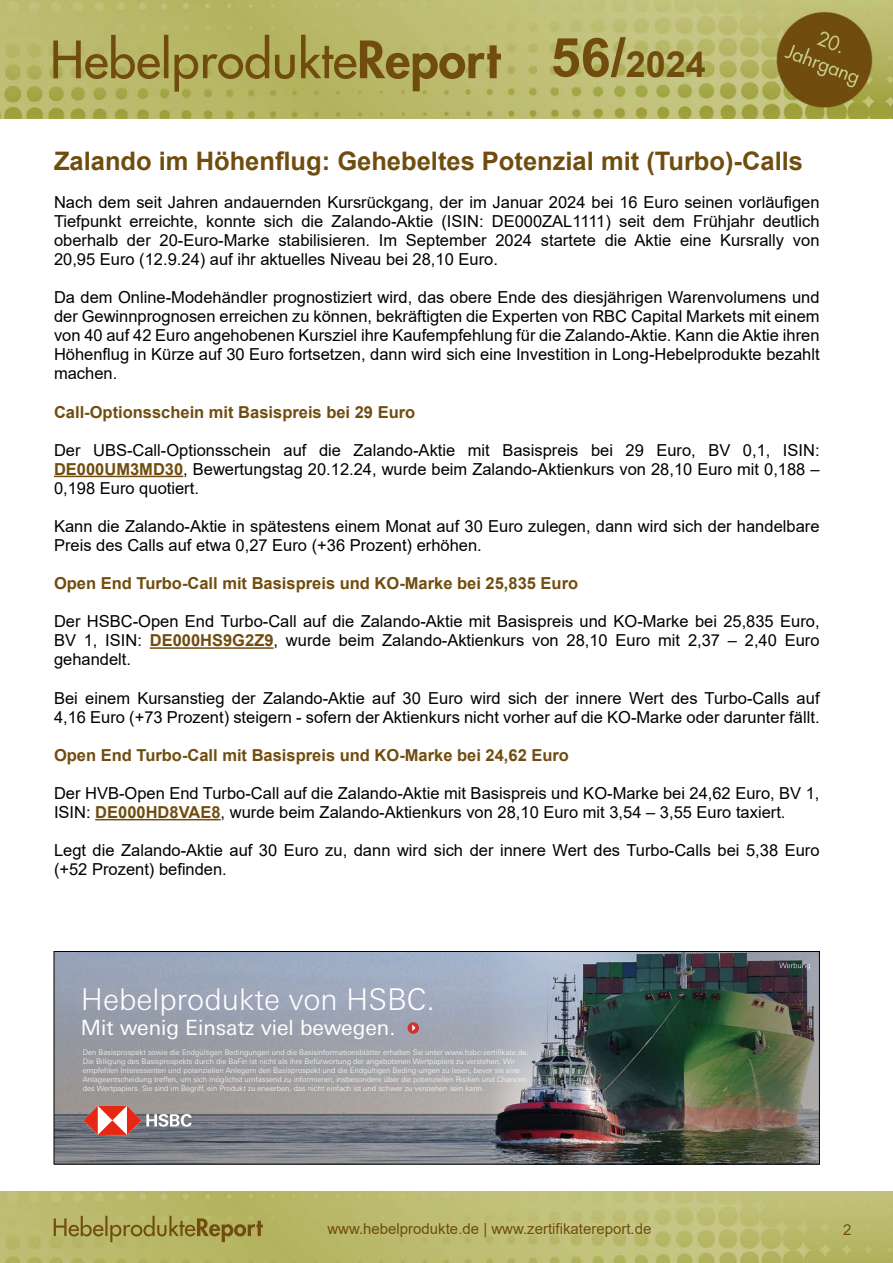
<style>
.page{position:relative;width:893px;height:1263px;background:#fff}
.page>*{position:absolute;margin:0;border:0;box-sizing:border-box;transform-origin:0 0}
.t1{font:700 36px "Arial";color:#704d0f}
.t2{font:300 30px "Univers Nextfor HSBC";color:#fff}
.t3{font:700 25.5px "Arial";color:#704d0f}
.t4{font:21px "Univers Nextfor HSBC";color:#fff}
.t5{font:16.5px/19px "Arial";color:#000;text-align:justify}
.t6{font:700 16.5px "Arial";color:#704d0f}
.t7{font:15px "Arial";color:#704d0f}
.t8{font:300 7.5px/9px "Univers Nextfor HSBC";color:#fff}
.s1{font-size:54px}
.s2{font-weight:700;color:#704d0f}
</style>
<div class="page">
<img style="left:0;top:1192px;width:893px;height:71px">
<img style="left:0;top:0;width:893px;height:119px">
<hr style="left:54px;top:476px;width:129px;height:1px;background:#704d0f">
<hr style="left:150px;top:647px;width:124px;height:2px;background:#704d0f">
<hr style="left:95px;top:819px;width:126px;height:1px;background:#704d0f">
<img style="left:56px;top:953px;width:762px;height:209px">
<svg style="left:779px;top:963px;width:31px;height:6px"></svg>
<svg style="left:83px;top:1106px;width:109px;height:29px"></svg>
<div style="left:408px;top:1022px;width:11px;height:12px;background:#cd3332;border-radius:50%"></div>
<svg style="left:412px;top:1024px;width:4px;height:7px"></svg>
<div style="left:54px;top:951px;width:766px;height:213px;border:1px solid #000"></div>
<h1 class="t1" style="left:551px;top:39px;width:157px"><span class="s1">56/</span>2024</h1>
<h3 class="t3" style="left:54px;top:143px;width:750px">Zalando im Höhenflug: Gehebeltes Potenzial mit (Turbo)-Calls</h3>
<p class="t5" style="left:54px;top:192px;width:767px">Nach dem seit Jahren andauernden Kursrückgang, der im Januar 2024 bei 16 Euro seinen vorläufigen Tiefpunkt erreichte, konnte sich die Zalando-Aktie (ISIN: DE000ZAL1111) seit dem Frühjahr deutlich oberhalb der 20-Euro-Marke stabilisieren. Im September 2024 startete die Aktie eine Kursrally von 20,95 Euro (12.9.24) auf ihr aktuelles Niveau bei 28,10 Euro.</p>
<p class="t5" style="left:54px;top:288px;width:767px">Da dem Online-Modehändler prognostiziert wird, das obere Ende des diesjährigen Warenvolumens und der Gewinnprognosen erreichen zu können, bekräftigten die Experten von RBC Capital Markets mit einem von 40 auf 42 Euro angehobenen Kursziel ihre Kaufempfehlung für die Zalando-Aktie. Kann die Aktie ihren Höhenflug in Kürze auf 30 Euro fortsetzen, dann wird sich eine Investition in Long-Hebelprodukte bezahlt machen.</p>
<p class="t6" style="left:54px;top:400px;width:363px">Call-Optionsschein mit Basispreis bei 29 Euro</p>
<p class="t5" style="left:54px;top:440px;width:767px">Der UBS-Call-Optionsschein auf die Zalando-Aktie mit Basispreis bei 29 Euro, BV 0,1, ISIN:<br><span class="s2">DE000UM3MD30</span>, Bewertungstag 20.12.24, wurde beim Zalando-Aktienkurs von 28,10 Euro mit 0,188 – 0,198 Euro quotiert.</p>
<p class="t5" style="left:54px;top:516px;width:767px">Kann die Zalando-Aktie in spätestens einem Monat auf 30 Euro zulegen, dann wird sich der handelbare<br>Preis des Calls auf etwa 0,27 Euro (+36 Prozent) erhöhen.</p>
<p class="t6" style="left:54px;top:572px;width:526px">Open End Turbo-Call mit Basispreis und KO-Marke bei 25,835 Euro</p>
<p class="t5" style="left:54px;top:612px;width:767px">Der HSBC-Open End Turbo-Call auf die Zalando-Aktie mit Basispreis und KO-Marke bei 25,835 Euro, BV 1, ISIN: <span class="s2">DE000HS9G2Z9</span>, wurde beim Zalando-Aktienkurs von 28,10 Euro mit 2,37 – 2,40 Euro gehandelt.</p>
<p class="t5" style="left:54px;top:688px;width:767px">Bei einem Kursanstieg der Zalando-Aktie auf 30 Euro wird sich der innere Wert des Turbo-Calls auf<br>4,16 Euro (+73 Prozent) steigern - sofern der Aktienkurs nicht vorher auf die KO-Marke oder darunter fällt.</p>
<p class="t6" style="left:54px;top:743px;width:516px">Open End Turbo-Call mit Basispreis und KO-Marke bei 24,62 Euro</p>
<p class="t5" style="left:54px;top:783px;width:767px">Der HVB-Open End Turbo-Call auf die Zalando-Aktie mit Basispreis und KO-Marke bei 24,62 Euro, BV 1,<br>ISIN: <span class="s2">DE000HD8VAE8</span>, wurde beim Zalando-Aktienkurs von 28,10 Euro mit 3,54 – 3,55 Euro taxiert.</p>
<p class="t5" style="left:54px;top:841px;width:767px">Legt die Zalando-Aktie auf 30 Euro zu, dann wird sich der innere Wert des Turbo-Calls bei 5,38 Euro (+52 Prozent) befinden.</p>
<h2 class="t2" style="left:81px;top:978px;width:356px">Hebelprodukte von HSBC.</h2>
<p class="t4" style="left:81px;top:1012px;width:316px">Mit wenig Einsatz viel bewegen.</p>
<p class="t8" style="left:83px;top:1047px;width:447px">Den Basisprospekt sowie die Endgültigen Bedingungen und die Basisinformationsblätter erhalten Sie unter www.hsbc-zertifikate.de.<br>Die Billigung des Basisprospekts durch die BaFin ist nicht als ihre Befürwortung der angebotenen Wertpapiere zu verstehen. Wir empfehlen Interessenten und potenziellen Anlegern den Basisprospekt und die Endgültigen Beding-ungen zu lesen, bevor sie eine Anlageentscheidung treffen, um sich möglichst umfassend zu informieren, insbesondere über die potenziellen Risiken und Chancen des Wertpapiers. Sie sind im Begriff, ein Produkt zu erwerben, das nicht einfach ist und schwer zu verstehen sein kann.</p>
<p class="t7" style="left:327px;top:1218px;width:326px">www.hebelprodukte.de | www.zertifikatereport.de</p>
<p class="t7" style="left:843px;top:1219px;width:10px">2</p>
</div>
